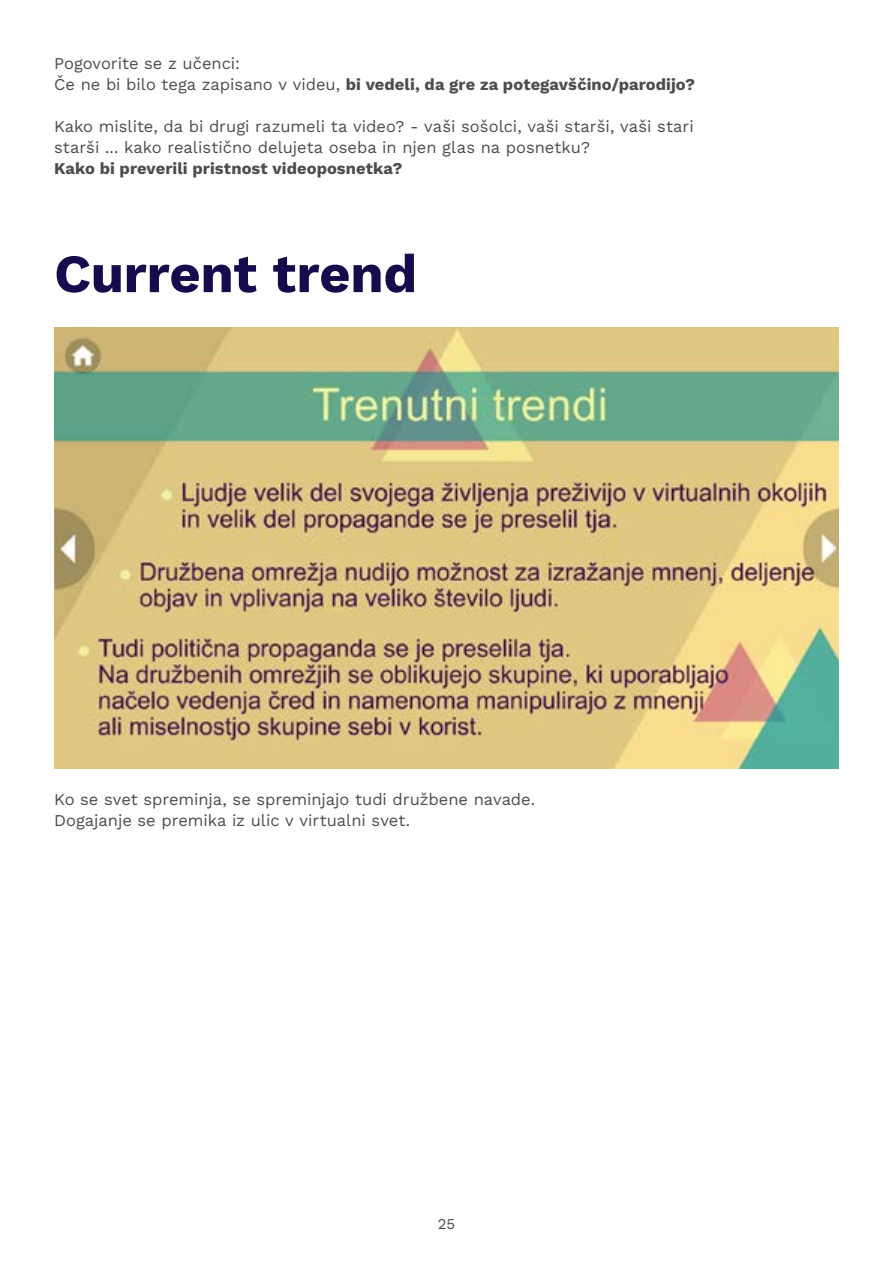
<style>
.page{position:relative;width:893px;height:1263px;background:#fff}
.page>*{position:absolute;margin:0;border:0;box-sizing:border-box;transform-origin:0 0}
.t1{font:700 54px "Work Sans";letter-spacing:-.005em;color:#170b4e}
.t2{font:16.5px/21px "Work Sans";color:#4d4d4f}
.t3{font:700 16.5px "Work Sans";letter-spacing:.005em;color:#4d4d4f}
.t4{font:15px "Work Sans";color:#4d4d4f}
.s1{font-weight:700}
</style>
<div class="page">
<img style="left:54px;top:327px;width:785px;height:441px">
<p class="t2" style="left:54px;top:53px;width:643px">Pogovorite se z učenci:<br>Če ne bi bilo tega zapisano v videu, <span class="s1">bi vedeli, da gre za potegavščino/parodijo?</span></p>
<p class="t2" style="left:54px;top:116px;width:641px">Kako mislite, da bi drugi razumeli ta video? - vaši sošolci, vaši starši, vaši stari starši ... kako realistično delujeta oseba in njen glas na posnetku?</p>
<p class="t3" style="left:54px;top:156px;width:350px">Kako bi preverili pristnost videoposnetka?</p>
<h1 class="t1" style="left:54px;top:233px;width:365px">Current trend</h1>
<p class="t2" style="left:54px;top:788px;width:482px">Ko se svet spreminja, se spreminjajo tudi družbene navade.<br>Dogajanje se premika iz ulic v virtualni svet.</p>
<p class="t4" style="left:438px;top:1212px;width:19px">25</p>
</div>
